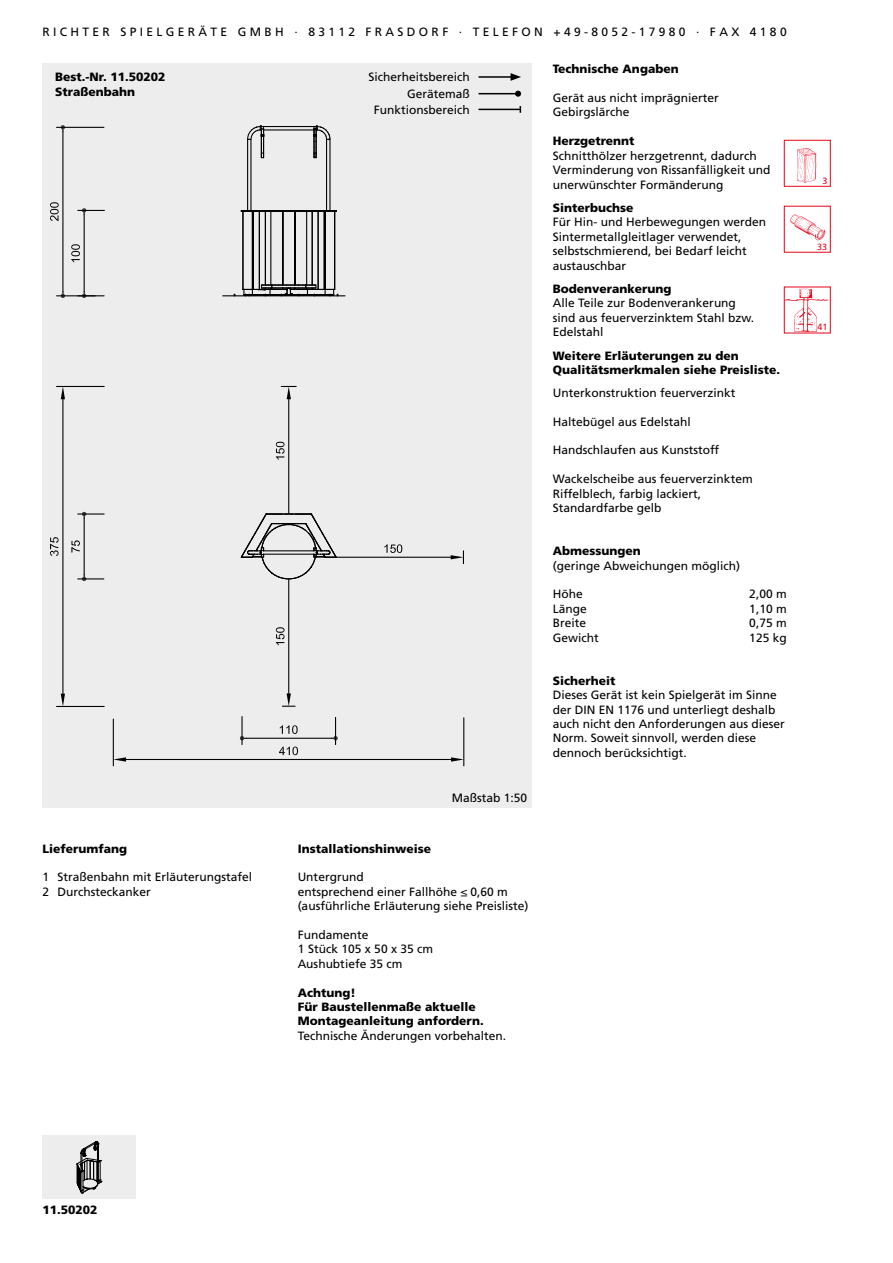
<style>
.page{position:relative;width:893px;height:1263px;background:#fff}
.page>*{position:absolute;margin:0;border:0;box-sizing:border-box;transform-origin:0 0}
.t1{font:12px/14.4px "Frutiger LT Std";color:#000}
.t2{font:900 12px/14.4px "Frutiger LT Std";color:#000}
.t3{font:9px "Frutiger LT Std";color:#e3051b}
</style>
<div class="page">
<div style="left:784px;top:140px;width:47px;height:47px;border:1px solid #e3051b"></div>
<img style="left:797px;top:148px;width:20px;height:34px">
<div style="left:784px;top:206px;width:47px;height:47px;border:1px solid #e3051b"></div>
<img style="left:790px;top:214px;width:36px;height:27px">
<div style="left:784px;top:287px;width:47px;height:46px;border:1px solid #e3051b"></div>
<img style="left:785px;top:287px;width:44px;height:46px">
<div style="left:43px;top:64px;width:488px;height:744px;background:#ededed"></div>
<div style="left:43px;top:1135px;width:93px;height:64px;background:#ededed"></div>
<svg style="left:76px;top:1141px;width:27px;height:53px"></svg>
<hr style="left:479px;top:76px;width:34px;height:2px;background:#000">
<svg style="left:511px;top:73px;width:10px;height:8px"></svg>
<hr style="left:479px;top:93px;width:39px;height:1px;background:#000">
<svg style="left:515px;top:91px;width:6px;height:6px"></svg>
<hr style="left:479px;top:109px;width:41px;height:1px;background:#000">
<svg style="left:240px;top:512px;width:98px;height:68px"></svg>
<hr style="left:463px;top:718px;width:1px;height:48px;background:#000">
<hr style="left:113px;top:719px;width:1px;height:47px;background:#000">
<hr style="left:126px;top:759px;width:325px;height:1px;background:#000">
<svg style="left:451px;top:757px;width:13px;height:5px"></svg>
<svg style="left:113px;top:757px;width:13px;height:5px"></svg>
<svg style="left:279px;top:747px;width:19px;height:8px"></svg>
<hr style="left:57px;top:386px;width:47px;height:1px;background:#000">
<hr style="left:57px;top:706px;width:47px;height:1px;background:#000">
<hr style="left:62px;top:399px;width:1px;height:295px;background:#000">
<svg style="left:61px;top:387px;width:4px;height:12px"></svg>
<svg style="left:61px;top:694px;width:4px;height:12px"></svg>
<svg style="left:50px;top:537px;width:9px;height:19px"></svg>
<hr style="left:241px;top:716px;width:2px;height:29px;background:#000">
<hr style="left:246px;top:738px;width:85px;height:1px;background:#000">
<svg style="left:331px;top:717px;width:7px;height:28px"></svg>
<svg style="left:240px;top:736px;width:6px;height:4px"></svg>
<svg style="left:280px;top:725px;width:18px;height:9px"></svg>
<hr style="left:78px;top:513px;width:26px;height:2px;background:#000">
<hr style="left:84px;top:518px;width:1px;height:57px;background:#000">
<svg style="left:78px;top:575px;width:26px;height:6px"></svg>
<svg style="left:82px;top:512px;width:4px;height:6px"></svg>
<svg style="left:71px;top:540px;width:9px;height:12px"></svg>
<hr style="left:57px;top:127px;width:47px;height:1px;background:#000">
<hr style="left:57px;top:295px;width:38px;height:1px;background:#000">
<hr style="left:62px;top:132px;width:1px;height:160px;background:#000">
<svg style="left:61px;top:125px;width:4px;height:7px"></svg>
<svg style="left:61px;top:292px;width:4px;height:6px"></svg>
<svg style="left:50px;top:202px;width:9px;height:19px"></svg>
<hr style="left:223px;top:295px;width:122px;height:1px;background:#000">
<svg style="left:232px;top:125px;width:108px;height:172px"></svg>
<hr style="left:288px;top:399px;width:1px;height:115px;background:#000">
<svg style="left:281px;top:386px;width:15px;height:13px"></svg>
<svg style="left:276px;top:442px;width:9px;height:18px"></svg>
<hr style="left:84px;top:215px;width:1px;height:77px;background:#000">
<svg style="left:78px;top:208px;width:26px;height:7px"></svg>
<svg style="left:78px;top:292px;width:26px;height:6px"></svg>
<svg style="left:71px;top:244px;width:9px;height:18px"></svg>
<hr style="left:336px;top:557px;width:115px;height:1px;background:#000">
<svg style="left:451px;top:551px;width:13px;height:13px"></svg>
<svg style="left:384px;top:544px;width:18px;height:9px"></svg>
<hr style="left:288px;top:579px;width:1px;height:114px;background:#000">
<svg style="left:282px;top:693px;width:13px;height:14px"></svg>
<svg style="left:276px;top:627px;width:9px;height:18px"></svg>
<p class="t1" style="left:43px;top:25px;width:746px">R I C H T E R S P I E L G E R Ä T E G M B H · 8 3 1 1 2 F R A S D O R F · T E L E F O N + 4 9 - 8 0 5 2 - 1 7 9 8 0 · F A X 4 1 8 0</p>
<p class="t2" style="left:55px;top:70px;width:112px">Best.-Nr. 11.50202<br>Straßenbahn</p>
<p class="t2" style="left:43px;top:841px;width:86px">Lieferumfang</p>
<p class="t1" style="left:43px;top:870px;width:211px">1 Straßenbahn mit Erläuterungstafel<br>2 Durchsteckanker</p>
<p class="t1" style="left:368px;top:69px;width:103px;line-height:16.2px;text-align:right">Sicherheitsbereich<br>Gerätemaß<br>Funktionsbereich</p>
<p class="t1" style="left:452px;top:790px;width:77px">Maßstab 1:50</p>
<p class="t2" style="left:298px;top:841px;width:135px">Installationshinweise</p>
<p class="t1" style="left:298px;top:870px;width:232px">Untergrund<br>entsprechend einer Fallhöhe ≤ 0,60 m (ausführliche Erläuterung siehe Preisliste)</p>
<p class="t1" style="left:298px;top:928px;width:137px">Fundamente<br>1 Stück 105 x 50 x 35 cm<br>Aushubtiefe 35 cm</p>
<p class="t2" style="left:298px;top:985px;width:188px">Achtung!<br>Für Baustellenmaße aktuelle<br>Montageanleitung anfordern.</p>
<p class="t1" style="left:298px;top:1028px;width:210px">Technische Änderungen vorbehalten.</p>
<p class="t2" style="left:553px;top:61px;width:127px">Technische Angaben</p>
<p class="t1" style="left:553px;top:90px;width:168px">Gerät aus nicht imprägnierter<br>Gebirgslärche</p>
<p class="t2" style="left:553px;top:134px;width:83px">Herzgetrennt</p>
<p class="t1" style="left:553px;top:148px;width:219px">Schnitthölzer herzgetrennt, dadurch<br>Verminderung von Rissanfälligkeit und unerwünschter Formänderung</p>
<p class="t2" style="left:553px;top:201px;width:82px">Sinterbuchse</p>
<p class="t1" style="left:553px;top:215px;width:215px">Für Hin- und Herbewegungen werden<br>Sintermetallgleitlager verwendet, selbstschmierend, bei Bedarf leicht austauschbar</p>
<p class="t2" style="left:553px;top:282px;width:120px">Bodenverankerung</p>
<p class="t1" style="left:553px;top:296px;width:203px">Alle Teile zur Bodenverankerung sind aus feuerverzinktem Stahl bzw.<br>Edelstahl</p>
<p class="t2" style="left:553px;top:348px;width:229px">Weitere Erläuterungen zu den<br>Qualitätsmerkmalen siehe Preisliste.</p>
<p class="t1" style="left:553px;top:385px;width:184px">Unterkonstruktion feuerverzinkt</p>
<p class="t1" style="left:553px;top:414px;width:140px">Haltebügel aus Edelstahl</p>
<p class="t1" style="left:553px;top:443px;width:168px">Handschlaufen aus Kunststoff</p>
<p class="t1" style="left:553px;top:472px;width:201px">Wackelscheibe aus feuerverzinktem<br>Riffelblech, farbig lackiert,<br>Standardfarbe gelb</p>
<p class="t2" style="left:553px;top:544px;width:90px">Abmessungen</p>
<p class="t1" style="left:553px;top:558px;width:189px">(geringe Abweichungen möglich)</p>
<p class="t1" style="left:553px;top:587px;width:31px">Höhe</p>
<p class="t1" style="left:749px;top:587px;width:39px">2,00 m</p>
<p class="t1" style="left:553px;top:601px;width:36px">Länge</p>
<p class="t1" style="left:749px;top:601px;width:39px">1,10 m</p>
<p class="t1" style="left:553px;top:616px;width:35px">Breite</p>
<p class="t1" style="left:749px;top:616px;width:39px">0,75 m</p>
<p class="t1" style="left:553px;top:630px;width:47px">Gewicht</p>
<p class="t1" style="left:749px;top:630px;width:39px">125 kg</p>
<p class="t2" style="left:553px;top:673px;width:64px">Sicherheit</p>
<p class="t1" style="left:553px;top:688px;width:234px">Dieses Gerät ist kein Spielgerät im Sinne der DIN EN 1176 und unterliegt deshalb auch nicht den Anforderungen aus dieser Norm. Soweit sinnvoll, werden diese dennoch berücksichtigt.</p>
<p class="t3" style="left:822px;top:175px;width:7px">3</p>
<p class="t3" style="left:817px;top:241px;width:12px">33</p>
<p class="t3" style="left:817px;top:322px;width:12px">41</p>
<p class="t2" style="left:43px;top:1203px;width:57px">11.50202</p>
</div>
